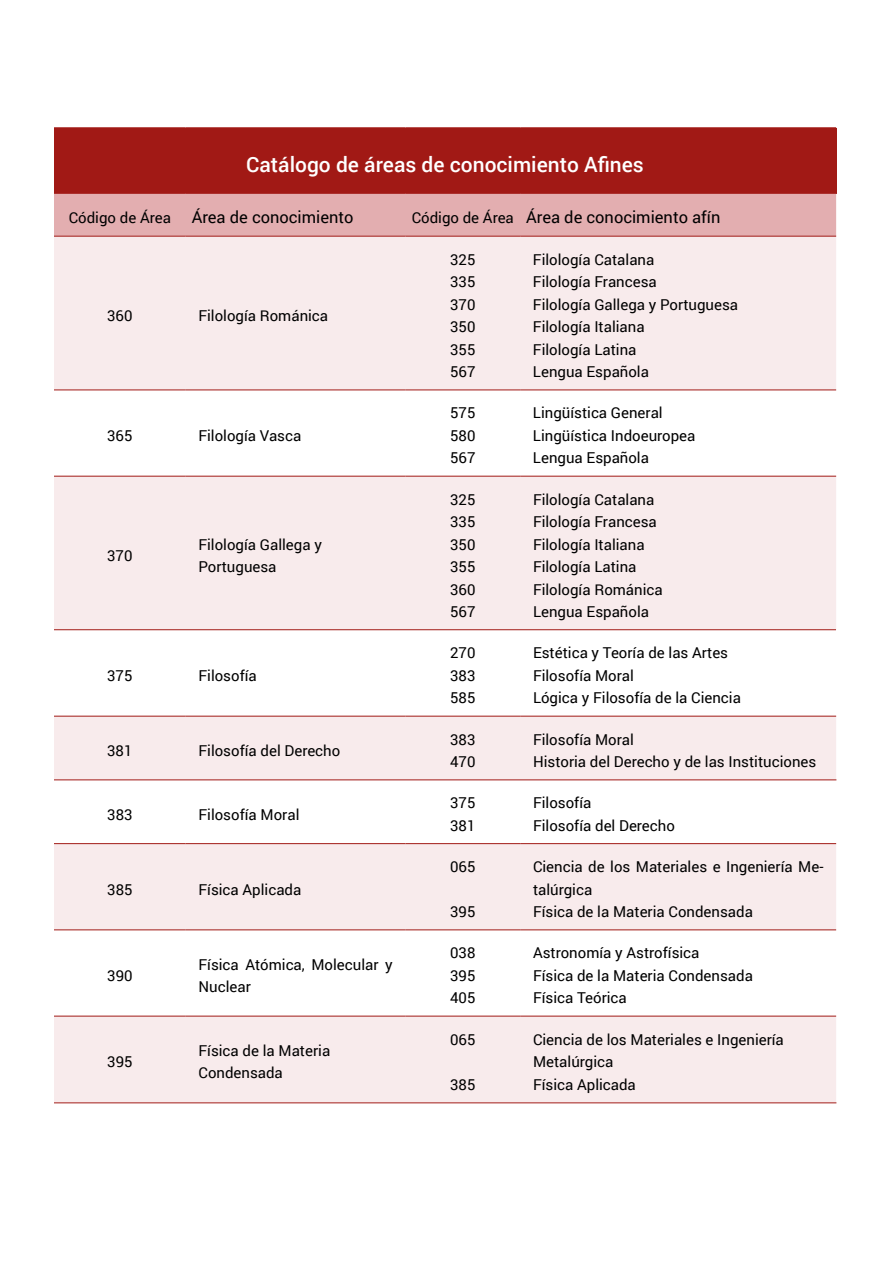
<style>
.page{position:relative;width:893px;height:1263px;background:#fff}
.page>*{position:absolute;margin:0;border:0;box-sizing:border-box;transform-origin:0 0}
.t1{font:500 21px "Roboto";color:#fff}
.t2{font:16.5px "Roboto";color:#000}
.t3{font:15px/22.5px "Roboto";color:#000}
.s1{font-size:15px}
</style>
<div class="page">
<div style="left:54px;top:128px;width:782px;height:65px;background:#a11915"></div>
<div style="left:54px;top:194px;width:782px;height:42px;background:#e3aeb0"></div>
<div style="left:54px;top:237px;width:782px;height:865px;background:#f8ebec"></div>
<svg style="left:54px;top:391px;width:782px;height:625px"></svg>
<hr style="left:54px;top:390px;width:132px;height:1px;background:#a11915">
<hr style="left:186px;top:390px;width:219px;height:1px;background:#a11915">
<hr style="left:405px;top:390px;width:115px;height:1px;background:#a11915">
<hr style="left:520px;top:390px;width:316px;height:1px;background:#a11915">
<hr style="left:54px;top:476px;width:132px;height:1px;background:#a11915">
<hr style="left:186px;top:476px;width:219px;height:1px;background:#a11915">
<hr style="left:405px;top:476px;width:115px;height:1px;background:#a11915">
<hr style="left:520px;top:476px;width:316px;height:1px;background:#a11915">
<hr style="left:54px;top:716px;width:132px;height:1px;background:#a11915">
<hr style="left:186px;top:716px;width:219px;height:1px;background:#a11915">
<hr style="left:405px;top:716px;width:115px;height:1px;background:#a11915">
<hr style="left:520px;top:716px;width:316px;height:1px;background:#a11915">
<hr style="left:54px;top:843px;width:132px;height:1px;background:#a11915">
<hr style="left:186px;top:843px;width:219px;height:1px;background:#a11915">
<hr style="left:405px;top:843px;width:115px;height:1px;background:#a11915">
<hr style="left:520px;top:843px;width:316px;height:1px;background:#a11915">
<hr style="left:54px;top:930px;width:132px;height:1px;background:#a11915">
<hr style="left:186px;top:930px;width:219px;height:1px;background:#a11915">
<hr style="left:405px;top:930px;width:115px;height:1px;background:#a11915">
<hr style="left:520px;top:930px;width:316px;height:1px;background:#a11915">
<hr style="left:54px;top:1016px;width:132px;height:1px;background:#a11915">
<hr style="left:186px;top:1016px;width:219px;height:1px;background:#a11915">
<hr style="left:405px;top:1016px;width:115px;height:1px;background:#a11915">
<hr style="left:520px;top:1016px;width:316px;height:1px;background:#a11915">
<hr style="left:54px;top:127px;width:132px;height:1px;background:#a11915">
<hr style="left:186px;top:127px;width:219px;height:1px;background:#a11915">
<hr style="left:405px;top:127px;width:115px;height:1px;background:#a11915">
<hr style="left:520px;top:127px;width:316px;height:1px;background:#a11915">
<hr style="left:54px;top:193px;width:132px;height:1px;background:#a11915">
<hr style="left:186px;top:193px;width:219px;height:1px;background:#a11915">
<hr style="left:405px;top:193px;width:115px;height:1px;background:#a11915">
<hr style="left:520px;top:193px;width:316px;height:1px;background:#a11915">
<hr style="left:54px;top:236px;width:132px;height:1px;background:#a11915">
<hr style="left:186px;top:236px;width:219px;height:1px;background:#a11915">
<hr style="left:405px;top:236px;width:115px;height:1px;background:#a11915">
<hr style="left:520px;top:236px;width:316px;height:1px;background:#a11915">
<hr style="left:54px;top:629px;width:782px;height:1px;background:#a11915">
<hr style="left:54px;top:780px;width:782px;height:1px;background:#a11915">
<hr style="left:54px;top:1102px;width:782px;height:1px;background:#a11915">
<h1 class="t1" style="left:246px;top:149px;width:399px">Catálogo de áreas de conocimiento Afines</h1>
<p class="t3" style="left:69px;top:205px;width:104px">Código de Área</p>
<p class="t2" style="left:192px;top:206px;width:163px">Área de conocimiento</p>
<p class="t2" style="left:412px;top:206px;width:310px"><span class="s1">Código de Área</span> Área de conocimiento afín</p>
<p class="t3" style="left:107px;top:304px;width:27px">360</p>
<p class="t3" style="left:198px;top:304px;width:131px">Filología Románica</p>
<p class="t3" style="left:107px;top:424px;width:27px">365</p>
<p class="t3" style="left:198px;top:424px;width:104px">Filología Vasca</p>
<p class="t3" style="left:107px;top:544px;width:27px">370</p>
<p class="t3" style="left:198px;top:532px;width:125px">Filología Gallega y<br>Portuguesa</p>
<p class="t3" style="left:107px;top:664px;width:27px">375</p>
<p class="t3" style="left:198px;top:664px;width:60px">Filosofía</p>
<p class="t3" style="left:450px;top:247px;width:27px;text-align:justify">325<br>335<br>370<br>350<br>355<br>567</p>
<p class="t3" style="left:533px;top:247px;width:207px">Filología Catalana<br>Filología Francesa<br>Filología Gallega y Portuguesa<br>Filología Italiana<br>Filología Latina<br>Lengua Española</p>
<p class="t3" style="left:450px;top:401px;width:27px;text-align:justify">575<br>580<br>567</p>
<p class="t3" style="left:533px;top:401px;width:164px">Lingüística General<br>Lingüística Indoeuropea<br>Lengua Española</p>
<p class="t3" style="left:450px;top:487px;width:27px;text-align:justify">325<br>335<br>350<br>355<br>360<br>567</p>
<p class="t3" style="left:533px;top:487px;width:131px">Filología Catalana<br>Filología Francesa<br>Filología Italiana<br>Filología Latina<br>Filología Románica<br>Lengua Española</p>
<p class="t3" style="left:450px;top:641px;width:27px;text-align:justify">270<br>383<br>585</p>
<p class="t3" style="left:533px;top:641px;width:209px">Estética y Teoría de las Artes<br>Filosofía Moral<br>Lógica y Filosofía de la Ciencia</p>
<p class="t3" style="left:107px;top:739px;width:27px">381</p>
<p class="t3" style="left:198px;top:739px;width:143px">Filosofía del Derecho</p>
<p class="t3" style="left:450px;top:727px;width:27px">383<br>470</p>
<p class="t3" style="left:533px;top:727px;width:285px">Filosofía Moral<br>Historia del Derecho y de las Instituciones</p>
<p class="t3" style="left:107px;top:802px;width:27px">383</p>
<p class="t3" style="left:198px;top:802px;width:102px">Filosofía Moral</p>
<p class="t3" style="left:450px;top:791px;width:27px">375<br>381</p>
<p class="t3" style="left:533px;top:791px;width:143px">Filosofía<br>Filosofía del Derecho</p>
<p class="t3" style="left:107px;top:877px;width:27px">385</p>
<p class="t3" style="left:198px;top:877px;width:104px">Física Aplicada</p>
<p class="t3" style="left:450px;top:855px;width:27px">065</p>
<p class="t3" style="left:450px;top:900px;width:27px">395</p>
<p class="t3" style="left:533px;top:855px;width:292px">Ciencia de los Materiales e Ingeniería Me&shy;talúrgica<br>Física de la Materia Condensada</p>
<p class="t3" style="left:107px;top:964px;width:27px">390</p>
<p class="t3" style="left:198px;top:952px;width:196px">Física Atómica, Molecular y<br>Nuclear</p>
<p class="t3" style="left:450px;top:941px;width:27px;text-align:justify">038<br>395<br>405</p>
<p class="t3" style="left:533px;top:941px;width:221px">Astronomía y Astrofísica<br>Física de la Materia Condensada<br>Física Teórica</p>
<p class="t3" style="left:107px;top:1050px;width:27px">395</p>
<p class="t3" style="left:198px;top:1039px;width:133px">Física de la Materia<br>Condensada</p>
<p class="t3" style="left:450px;top:1027px;width:27px">065</p>
<p class="t3" style="left:450px;top:1072px;width:27px">385</p>
<p class="t3" style="left:533px;top:1027px;width:252px">Ciencia de los Materiales e Ingeniería<br>Metalúrgica<br>Física Aplicada</p>
</div>
